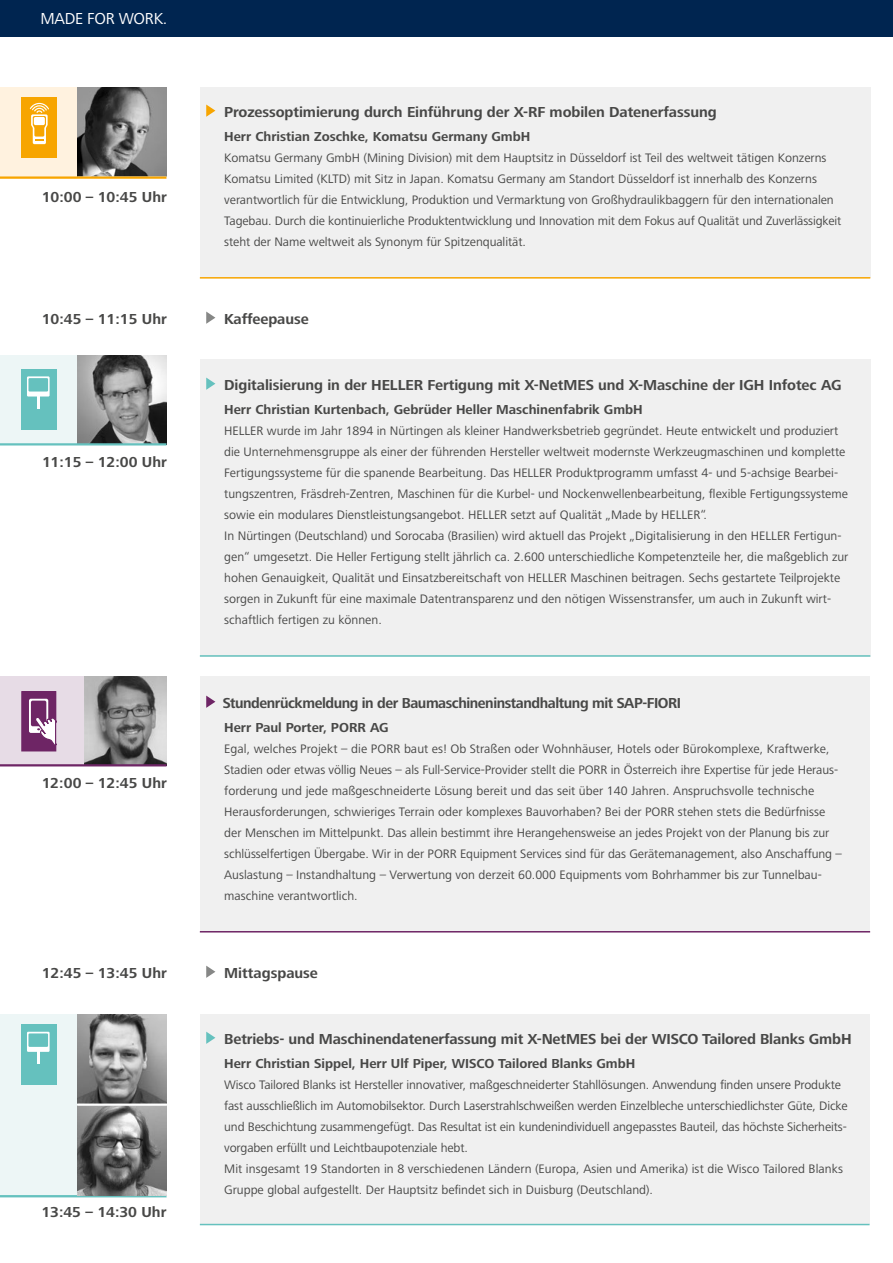
<style>
.page{position:relative;width:893px;height:1263px;background:#fff}
.page>*{position:absolute;margin:0;border:0;box-sizing:border-box;transform-origin:0 0}
.t1{font:16.5px "Frutiger Next LT";letter-spacing:-.015em;color:#fff}
.t2{font:700 15px "Frutiger Next LT";letter-spacing:-.005em;color:#484847}
.t3{font:700 15px "Frutiger Next LT";letter-spacing:-.03em;color:#484847}
.t4{font:700 13.5px "Frutiger Next LT";color:#484847}
.t5{font:12.75px/21px "Frutiger Next LT";color:#484847}
</style>
<div class="page">
<div style="left:200px;top:87px;width:670px;height:190px;background:#f0f0f0"></div>
<hr style="left:200px;top:277px;width:670px;height:2px;background:#f7a500">
<div style="left:0;top:87px;width:166px;height:92px;background:#fff2df"></div>
<div style="left:21px;top:97px;width:35px;height:61px;background:#f7a500"></div>
<svg style="left:29px;top:103px;width:20px;height:41px"></svg>
<div style="left:34px;top:117px;width:11px;height:8px;background:#fff;border-radius:2px"></div>
<img style="left:77px;top:87px;width:89px;height:89px">
<hr style="left:0;top:176px;width:166px;height:3px;background:#f7a500">
<div style="left:200px;top:676px;width:670px;height:255px;background:#f0f0f0"></div>
<hr style="left:200px;top:931px;width:670px;height:1px;background:#6e2565">
<div style="left:0;top:0;width:893px;height:37px;background:#002550"></div>
<div style="left:0;top:676px;width:139px;height:90px;background:#e7dce6"></div>
<img style="left:84px;top:676px;width:83px;height:88px">
<hr style="left:0;top:764px;width:167px;height:2px;background:#6e2565">
<div style="left:200px;top:359px;width:670px;height:298px;background:#f0f0f0"></div>
<hr style="left:200px;top:655px;width:670px;height:2px;background:#65c1be">
<div style="left:200px;top:1014px;width:670px;height:210px;background:#f0f0f0"></div>
<hr style="left:200px;top:1224px;width:670px;height:1px;background:#65c1be">
<svg style="left:206px;top:105px;width:9px;height:12px"></svg>
<svg style="left:206px;top:312px;width:9px;height:12px"></svg>
<svg style="left:206px;top:378px;width:9px;height:12px"></svg>
<svg style="left:206px;top:696px;width:9px;height:12px"></svg>
<svg style="left:206px;top:966px;width:9px;height:12px"></svg>
<svg style="left:206px;top:1032px;width:9px;height:12px"></svg>
<div style="left:0;top:355px;width:141px;height:89px;background:#edf6f6"></div>
<img style="left:77px;top:355px;width:90px;height:89px">
<hr style="left:0;top:443px;width:166px;height:2px;background:#65c1be">
<div style="left:21px;top:369px;width:35px;height:60px;background:#65c1be"></div>
<svg style="left:27px;top:376px;width:23px;height:20px"></svg>
<div style="left:28px;top:378px;width:20px;height:13px;background:#65c1be"></div>
<svg style="left:37px;top:395px;width:2px;height:13px"></svg>
<div style="left:22px;top:692px;width:34px;height:59px;background:#6e2565"></div>
<svg style="left:29px;top:699px;width:19px;height:34px"></svg>
<div style="left:31px;top:701px;width:15px;height:25px;background:#6e2565;border-radius:2px"></div>
<svg style="left:35px;top:715px;width:19px;height:29px"></svg>
<div style="left:21px;top:691px;width:35px;height:60px;border:1px solid #6e2565"></div>
<div style="left:0;top:1014px;width:166px;height:183px;background:#edf6f6"></div>
<hr style="left:0;top:1195px;width:166px;height:2px;background:#65c1be">
<img style="left:77px;top:1014px;width:89px;height:89px">
<img style="left:77px;top:1106px;width:89px;height:89px">
<hr style="left:77px;top:1103px;width:90px;height:3px;background:#fff">
<div style="left:21px;top:1024px;width:35px;height:60px;background:#65c1be"></div>
<div style="left:27px;top:1032px;width:23px;height:20px;background:#fff"></div>
<div style="left:28px;top:1033px;width:20px;height:14px;background:#65c1be"></div>
<svg style="left:37px;top:1052px;width:2px;height:11px"></svg>
<p class="t1" style="left:40px;top:9px;width:128px">MADE FOR WORK.</p>
<p class="t2" style="left:42px;top:188px;width:127px">10:00 – 10:45 Uhr</p>
<p class="t2" style="left:42px;top:310px;width:127px">10:45 – 11:15 Uhr</p>
<p class="t2" style="left:42px;top:454px;width:126px">11:15 – 12:00 Uhr</p>
<p class="t2" style="left:42px;top:774px;width:127px">12:00 – 12:45 Uhr</p>
<p class="t2" style="left:42px;top:964px;width:127px">12:45 – 13:45 Uhr</p>
<p class="t2" style="left:41px;top:1204px;width:127px">13:45 – 14:30 Uhr</p>
<p class="t2" style="left:224px;top:103px;width:494px">Prozessoptimierung durch Einführung der X-RF mobilen Datenerfassung</p>
<p class="t4" style="left:224px;top:129px;width:307px">Herr Christian Zoschke, Komatsu Germany GmbH</p>
<p class="t5" style="left:224px;top:147px;width:619px">Komatsu Germany GmbH (Mining Division) mit dem Hauptsitz in Düsseldorf ist Teil des weltweit tätigen Konzerns Komatsu Limited (KLTD) mit Sitz in Japan. Komatsu Germany am Standort Düsseldorf ist innerhalb des Konzerns verantwortlich für die Entwicklung, Produktion und Vermarktung von Großhydraulikbaggern für den internationalen Tagebau. Durch die kontinuierliche Produktentwicklung und Innovation mit dem Fokus auf Qualität und Zuverlässigkeit steht der Name weltweit als Synonym für Spitzenqualität.</p>
<p class="t2" style="left:224px;top:310px;width:86px">Kaffeepause</p>
<p class="t2" style="left:224px;top:376px;width:619px">Digitalisierung in der HELLER Fertigung mit X-NetMES und X-Maschine der IGH Infotec AG</p>
<p class="t4" style="left:224px;top:402px;width:420px">Herr Christian Kurtenbach, Gebrüder Heller Maschinenfabrik GmbH</p>
<p class="t5" style="left:224px;top:420px;width:626px">HELLER wurde im Jahr 1894 in Nürtingen als kleiner Handwerksbetrieb gegründet. Heute entwickelt und produziert die Unternehmensgruppe als einer der führenden Hersteller weltweit modernste Werkzeugmaschinen und komplette Fertigungssysteme für die spanende Bearbeitung. Das HELLER Produktprogramm umfasst 4- und 5-achsige Bearbei&shy;tungszentren, Fräsdreh-Zentren, Maschinen für die Kurbel- und Nockenwellenbearbeitung, flexible Fertigungssysteme sowie ein modulares Dienstleistungsangebot. HELLER setzt auf Qualität „Made by HELLER“.<br>In Nürtingen (Deutschland) und Sorocaba (Brasilien) wird aktuell das Projekt „Digitalisierung in den HELLER Fertigun&shy;gen“ umgesetzt. Die Heller Fertigung stellt jährlich ca. 2.600 unterschiedliche Kompetenzteile her, die maßgeblich zur hohen Genauigkeit, Qualität und Einsatzbereitschaft von HELLER Maschinen beitragen. Sechs gestartete Teilprojekte sorgen in Zukunft für eine maximale Datentransparenz und den nötigen Wissenstransfer, um auch in Zukunft wirt&shy;schaftlich fertigen zu können.</p>
<p class="t3" style="left:223px;top:694px;width:460px">Stundenrückmeldung in der Baumaschineninstandhaltung mit SAP-FIORI</p>
<p class="t4" style="left:224px;top:720px;width:166px">Herr Paul Porter, PORR AG</p>
<p class="t5" style="left:224px;top:738px;width:619px">Egal, welches Projekt – die PORR baut es! Ob Straßen oder Wohnhäuser, Hotels oder Bürokomplexe, Kraftwerke, Stadien oder etwas völlig Neues – als Full-Service-Provider stellt die PORR in Österreich ihre Expertise für jede Heraus&shy;forderung und jede maßgeschneiderte Lösung bereit und das seit über 140 Jahren. Anspruchsvolle technische Herausforderungen, schwieriges Terrain oder komplexes Bauvorhaben? Bei der PORR stehen stets die Bedürfnisse der Menschen im Mittelpunkt. Das allein bestimmt ihre Herangehensweise an jedes Projekt von der Planung bis zur schlüsselfertigen Übergabe. Wir in der PORR Equipment Services sind für das Gerätemanagement, also Anschaffung – Auslastung – Instandhaltung – Verwertung von derzeit 60.000 Equipments vom Bohrhammer bis zur Tunnelbau&shy;maschine verantwortlich.</p>
<p class="t2" style="left:224px;top:964px;width:95px">Mittagspause</p>
<p class="t2" style="left:224px;top:1030px;width:629px">Betriebs- und Maschinendatenerfassung mit X-NetMES bei der WISCO Tailored Blanks GmbH</p>
<p class="t4" style="left:224px;top:1056px;width:412px">Herr Christian Sippel, Herr Ulf Piper, WISCO Tailored Blanks GmbH</p>
<p class="t5" style="left:224px;top:1074px;width:625px">Wisco Tailored Blanks ist Hersteller innovativer, maßgeschneiderter Stahllösungen. Anwendung finden unsere Produkte fast ausschließlich im Automobilsektor. Durch Laserstrahlschweißen werden Einzelbleche unterschiedlichster Güte, Dicke und Beschichtung zusammengefügt. Das Resultat ist ein kundenindividuell angepasstes Bauteil, das höchste Sicherheits&shy;vorgaben erfüllt und Leichtbaupotenziale hebt.<br>Mit insgesamt 19 Standorten in 8 verschiedenen Ländern (Europa, Asien und Amerika) ist die Wisco Tailored Blanks Gruppe global aufgestellt. Der Hauptsitz befindet sich in Duisburg (Deutschland).</p>
</div>
